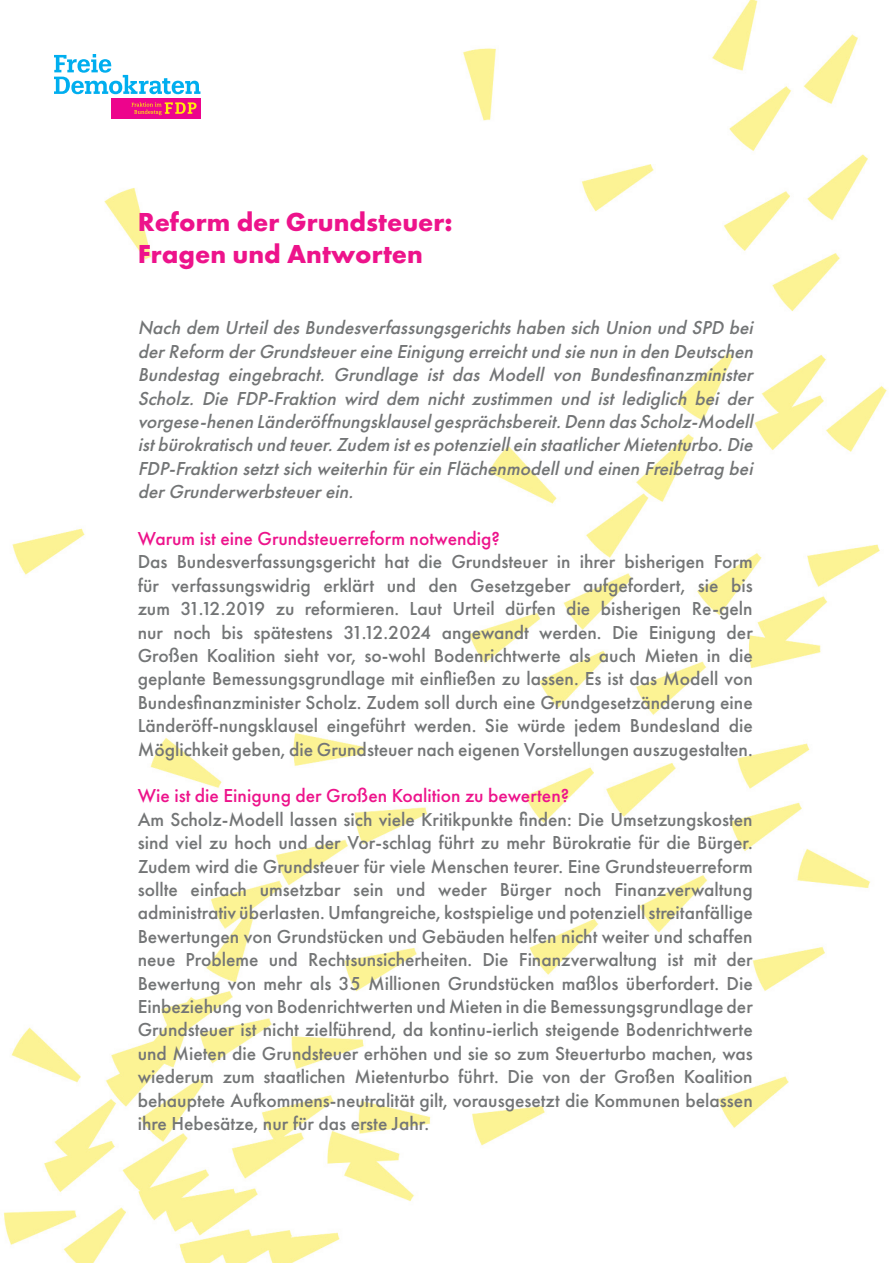
<style>
.page{position:relative;width:893px;height:1263px;background:#fff}
.page>*{position:absolute;margin:0;border:0;box-sizing:border-box;transform-origin:0 0}
.t1{font:700 27px/32.4px "Futura PT";color:#ed138b}
.t2{font:500 19.5px/23.4px "Futura PT";color:#737576;text-align:justify}
.t3{font:italic 500 19.5px/23.4px "Futura PT";color:#737576;text-align:justify}
.t4{font:500 19.5px "Futura PT";color:#ed138b}
</style>
<div class="page">
<img style="left:4px;top:0;width:883px;height:1263px">
<svg style="left:54px;top:54px;width:146px;height:40px"></svg>
<div style="left:111px;top:98px;width:89px;height:20px;background:#ed048c"></div>
<svg style="left:132px;top:102px;width:65px;height:13px"></svg>
<h1 class="t1" style="left:138px;top:205px;width:317px">Reform der Grundsteuer:<br>Fragen und Antworten</h1>
<p class="t3" style="left:138px;top:316px;width:621px">Nach dem UrteildesBundesverfassungsgerichtshaben sich Union und SPD bei derReform derGrundsteuereine Einigung erreichtund sie nun in den Deutschen Bundestag eingebracht. Grundlage ist das Modell von Bundesfinanzminister Scholz. Die FDP-Fraktion wird dem nicht zustimmen und ist lediglich bei der vorgese-henen Länderöffnungsklauselgesprächsbereit.Denn dasScholz-Modell istbürokratisch und teuer.Zudem istespotenziellein staatlicherMietenturbo.Die FDP-Fraktion setztsich weiterhin fürein Flächenmodellund einen Freibetrag bei derGrunderwerbsteuerein.</p>
<p class="t4" style="left:138px;top:527px;width:364px">Warum ist eine Grundsteuerreform notwendig?</p>
<p class="t2" style="left:138px;top:550px;width:617px">Das Bundesverfassungsgericht hat die Grundsteuer in ihrer bisherigen Form für verfassungswidrig erklärt und den Gesetzgeber aufgefordert, sie bis zum 31.12.2019 zu reformieren. Laut Urteil dürfen die bisherigen Re-geln nur noch bis spätestens 31.12.2024 angewandt werden. Die Einigung der Großen Koalition sieht vor, so-wohl Bodenrichtwerte als auch Mieten in die geplante Bemessungsgrundlage mit einfließen zu lassen. Es ist das Modell von Bundesfinanzminister Scholz. Zudem soll durch eine Grundgesetzänderung eine Länderöff-nungsklausel eingeführt werden. Sie würde jedem Bundesland die Möglichkeit geben, die Grundsteuer nach eigenen Vorstellungen auszugestalten.</p>
<p class="t4" style="left:138px;top:784px;width:433px">Wie ist die Einigung der Großen Koalition zu bewerten?</p>
<p class="t2" style="left:138px;top:808px;width:617px">Am Scholz-Modell lassen sich viele Kritikpunkte finden: Die Umsetzungskosten sind viel zu hoch und der Vor-schlag führt zu mehr Bürokratie für die Bürger.<br>Zudem wird die Grundsteuer für viele Menschen teurer. Eine Grundsteuerreform sollte einfach umsetzbar sein und weder Bürger noch Finanzverwaltung administrativ überlasten. Umfangreiche, kostspielige und potenziell streitanfällige Bewertungen von Grundstücken und Gebäuden helfen nicht weiter und schaffen neue Probleme und Rechtsunsicherheiten. Die Finanzverwaltung ist mit der Bewertung von mehr als 35 Millionen Grundstücken maßlos überfordert. Die Einbeziehung von Bodenrichtwerten und Mieten in die Bemessungsgrundlage der Grundsteuer ist nicht zielführend, da kontinu-ierlich steigende Bodenrichtwerte und Mieten die Grundsteuer erhöhen und sie so zum Steuerturbo machen, was wiederum zum staatlichen Mietenturbo führt. Die von der Großen Koalition behauptete Aufkommens-neutralität gilt, vorausgesetzt die Kommunen belassen ihre Hebesätze, nur für das erste Jahr.</p>
</div>
